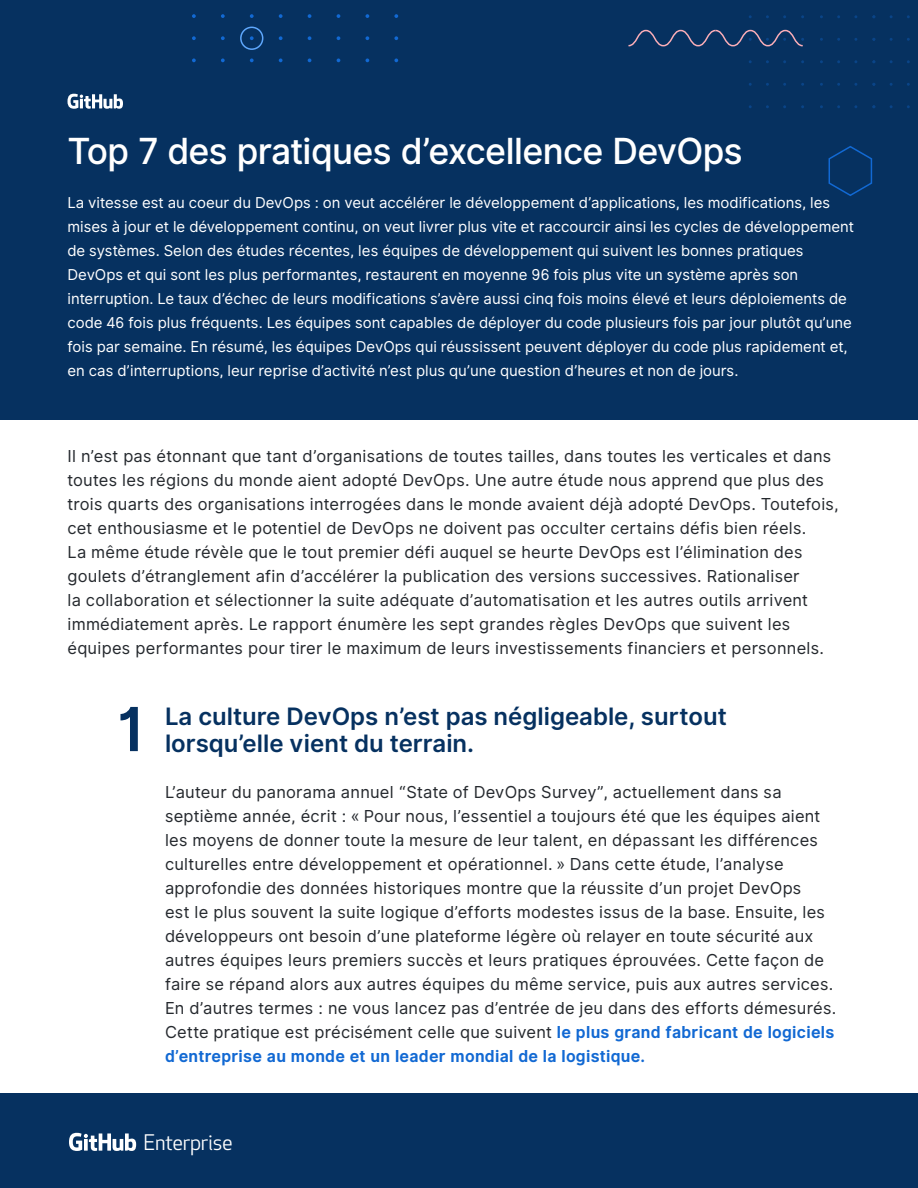
<style>
.page{position:relative;width:918px;height:1188px;background:#fff}
.page>*{position:absolute;margin:0;border:0;box-sizing:border-box;transform-origin:0 0}
.t1{font:600 60.75px "Inter UI";color:#063160}
.t2{font:500 36px "Inter UI";letter-spacing:-.02em;color:#fff}
.t3{font:600 24px/27px "Inter UI";color:#063160}
.t4{font:21px "Apex New";letter-spacing:-.02em;color:#fff}
.t5{font:16.5px/24px "Inter UI";letter-spacing:.015em;color:#25292e}
.t6{font:15px/24px "Inter UI";color:#fff}
.s1{font-weight:700;color:#1269d3}
</style>
<div class="page">
<div style="left:0;top:0;width:918px;height:420px;background:#063160"></div>
<div style="left:240px;top:27px;width:23px;height:23px;border:2px solid #5ea7fc;border-radius:50%"></div>
<svg style="left:828px;top:146px;width:45px;height:50px"></svg>
<svg style="left:68px;top:94px;width:55px;height:15px"></svg>
<svg style="left:394px;top:14px;width:4px;height:4px"></svg>
<svg style="left:366px;top:14px;width:3px;height:4px"></svg>
<svg style="left:337px;top:14px;width:3px;height:4px"></svg>
<svg style="left:308px;top:14px;width:3px;height:4px"></svg>
<svg style="left:279px;top:14px;width:4px;height:4px"></svg>
<svg style="left:250px;top:14px;width:4px;height:4px"></svg>
<svg style="left:221px;top:14px;width:4px;height:4px"></svg>
<svg style="left:192px;top:14px;width:4px;height:4px"></svg>
<svg style="left:394px;top:36px;width:4px;height:4px"></svg>
<svg style="left:366px;top:36px;width:3px;height:4px"></svg>
<svg style="left:337px;top:36px;width:3px;height:4px"></svg>
<svg style="left:308px;top:36px;width:3px;height:4px"></svg>
<svg style="left:279px;top:36px;width:4px;height:4px"></svg>
<svg style="left:250px;top:36px;width:4px;height:4px"></svg>
<svg style="left:221px;top:36px;width:4px;height:4px"></svg>
<svg style="left:192px;top:36px;width:4px;height:4px"></svg>
<svg style="left:394px;top:58px;width:4px;height:4px"></svg>
<svg style="left:366px;top:58px;width:3px;height:4px"></svg>
<svg style="left:337px;top:58px;width:3px;height:4px"></svg>
<svg style="left:308px;top:58px;width:3px;height:4px"></svg>
<svg style="left:279px;top:58px;width:4px;height:4px"></svg>
<svg style="left:250px;top:58px;width:4px;height:4px"></svg>
<svg style="left:221px;top:58px;width:4px;height:4px"></svg>
<svg style="left:192px;top:58px;width:4px;height:4px"></svg>
<svg style="left:628px;top:29px;width:176px;height:18px"></svg>
<div style="left:0;top:1094px;width:918px;height:94px;background:#063160"></div>
<svg style="left:69px;top:1133px;width:67px;height:18px"></svg>
<h2 class="t2" style="left:68px;top:126px;width:677px">Top 7 des pratiques d’excellence DevOps</h2>
<p class="t6" style="left:68px;top:191px;width:788px">La vitesse est au coeur du DevOps : on veut accélérer le développement d’applications, les modifications, les mises à jour et le développement continu, on veut livrer plus vite et raccourcir ainsi les cycles de développement de systèmes. Selon des études récentes, les équipes de développement qui suivent les bonnes pratiques DevOps et qui sont les plus performantes, restaurent en moyenne 96 fois plus vite un système après son interruption. Le taux d’échec de leurs modifications s’avère aussi cinq fois moins élevé et leurs déploiements de code 46 fois plus fréquents. Les équipes sont capables de déployer du code plusieurs fois par jour plutôt qu’une fois par semaine. En résumé, les équipes DevOps qui réussissent peuvent déployer du code plus rapidement et, en cas d’interruptions, leur reprise d’activité n’est plus qu’une question d’heures et non de jours.</p>
<p class="t5" style="left:68px;top:444px;width:773px">Il n’est pas étonnant que tant d’organisations de toutes tailles, dans toutes les verticales et dans toutes les régions du monde aient adopté DevOps. Une autre étude nous apprend que plus des trois quarts des organisations interrogées dans le monde avaient déjà adopté DevOps. Toutefois, cet enthousiasme et le potentiel de DevOps ne doivent pas occulter certains défis bien réels.<br>La même étude révèle que le tout premier défi auquel se heurte DevOps est l’élimination des goulets d’étranglement afin d’accélérer la publication des versions successives. Rationaliser<br>la collaboration et sélectionner la suite adéquate d’automatisation et les autres outils arrivent immédiatement après. Le rapport énumère les sept grandes règles DevOps que suivent les équipes performantes pour tirer le maximum de leurs investissements financiers et personnels.</p>
<h1 class="t1" style="left:117px;top:687px;width:29px">1</h1>
<h3 class="t3" style="left:165px;top:704px;width:563px">La culture DevOps n’est pas négligeable, surtout lorsqu’elle vient du terrain.</h3>
<p class="t5" style="left:165px;top:780px;width:673px">L’auteur du panorama annuel “State of DevOps Survey”, actuellement dans sa septième année, écrit : « Pour nous, l’essentiel a toujours été que les équipes aient les moyens de donner toute la mesure de leur talent, en dépassant les différences culturelles entre développement et opérationnel. » Dans cette étude, l’analyse approfondie des données historiques montre que la réussite d’un projet DevOps<br>est le plus souvent la suite logique d’efforts modestes issus de la base. Ensuite, les développeurs ont besoin d’une plateforme légère où relayer en toute sécurité aux autres équipes leurs premiers succès et leurs pratiques éprouvées. Cette façon de faire se répand alors aux autres équipes du même service, puis aux autres services.<br>En d’autres termes : ne vous lancez pas d’entrée de jeu dans des efforts démesurés.<br>Cette pratique est précisément celle que suivent <span class="s1">le plus grand fabricant de logiciels d’entreprise au monde et un leader mondial de la logistique.</span></p>
<p class="t4" style="left:144px;top:1130px;width:91px">Enterprise</p>
</div>
